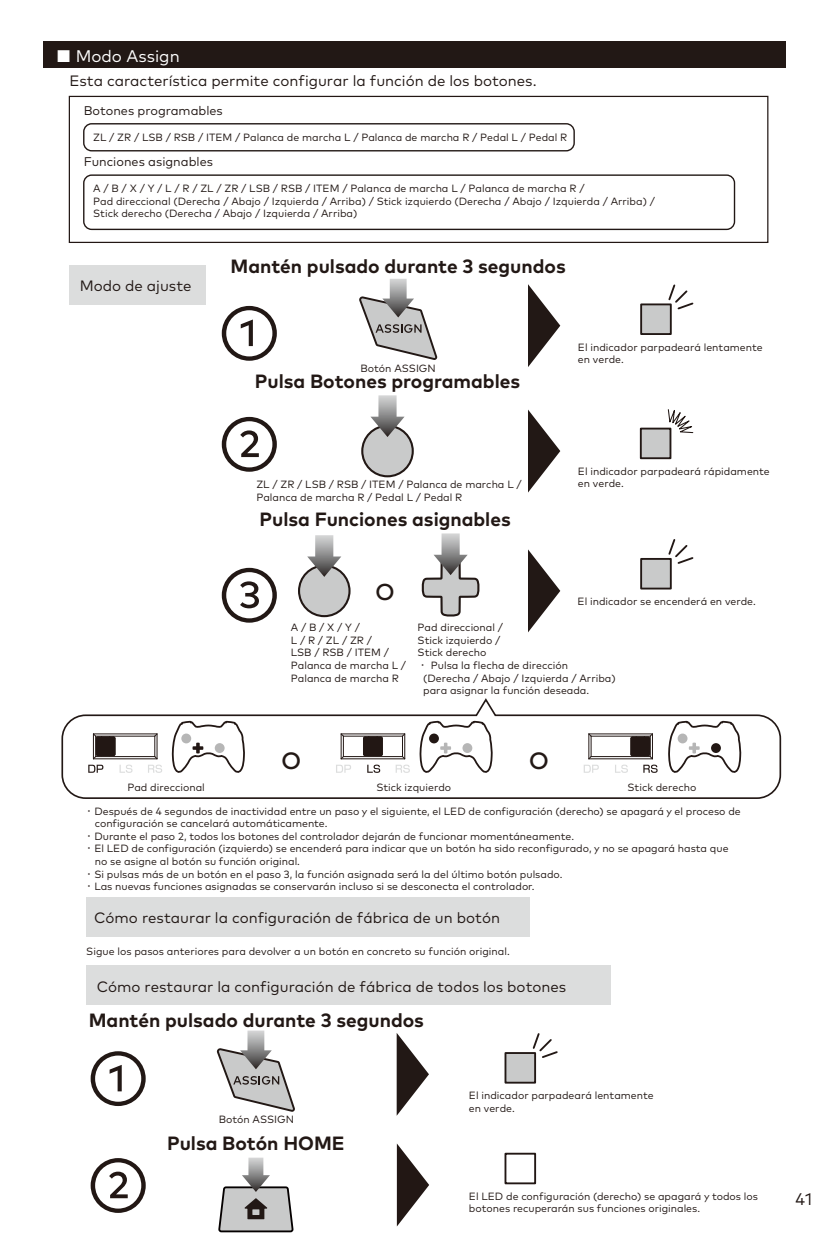
<style>
.page{position:relative;width:834px;height:1251px;background:#fff}
.page>*{position:absolute;margin:0;border:0;box-sizing:border-box;transform-origin:0 0}
.t1{font:62.1px/111px "Mark OT";color:#221815}
.t2{font:62.1px "Mark OT";color:#221714}
.t3{font:34.8px "Mark OT";color:#221815}
.t4{font:33.9px "Mark OT";color:#221815}
.t5{font:700 19.2px "Mark OT";color:#221815}
.t6{font:16.8px "Mark OT";color:#fff}
.t7{font:16.8px "Mark OT";color:#221815}
.t8{font:15px "Mark OT";color:#221815}
.t9{font:12.6px "Mark OT";color:#221815}
.t10{font:10.5px/12.6px "Mark OT";color:#221815}
.s1{font-family:"SST Jp Pro"}
</style>
<div class="page">
<div style="left:44px;top:41px;width:742px;height:27px;background:#221815"></div>
<div style="left:83px;top:123px;width:491px;height:28px;border:1px solid #221815;border-radius:8px"></div>
<div style="left:69px;top:96px;width:699px;height:147px;border:1px solid #221714"></div>
<div style="left:83px;top:174px;width:652px;height:56px;border:1px solid #221815;border-radius:8px"></div>
<div style="left:639px;top:427px;width:32px;height:32px;background:#c9caca;border:2px solid #221815"></div>
<svg style="left:667px;top:409px;width:27px;height:24px"></svg>
<svg style="left:528px;top:409px;width:32px;height:83px"></svg>
<svg style="left:528px;top:549px;width:32px;height:83px"></svg>
<div style="left:640px;top:558px;width:31px;height:31px;background:#c9caca;border:2px solid #221815"></div>
<svg style="left:667px;top:539px;width:27px;height:26px"></svg>
<div style="left:362px;top:426px;width:50px;height:50px;background:#c9caca;border-radius:50%"></div>
<div style="left:361px;top:424px;width:53px;height:53px;border:2px solid #221815;border-radius:50%"></div>
<div style="left:299px;top:565px;width:50px;height:51px;background:#c9caca;border-radius:50%"></div>
<div style="left:298px;top:564px;width:52px;height:53px;border:2px solid #221815;border-radius:50%"></div>
<svg style="left:528px;top:284px;width:32px;height:83px"></svg>
<div style="left:640px;top:303px;width:31px;height:32px;background:#c9caca;border:2px solid #221815"></div>
<svg style="left:666px;top:284px;width:28px;height:27px"></svg>
<svg style="left:370px;top:395px;width:34px;height:42px"></svg>
<svg style="left:307px;top:535px;width:34px;height:41px"></svg>
<svg style="left:421px;top:533px;width:58px;height:83px"></svg>
<div style="left:69px;top:265px;width:137px;height:39px;background:#dcdddd"></div>
<svg style="left:61px;top:698px;width:720px;height:101px"></svg>
<hr style="left:93px;top:733px;width:64px;height:1px;background:#221714">
<hr style="left:93px;top:758px;width:64px;height:1px;background:#221714">
<hr style="left:96px;top:756px;width:59px;height:1px;background:#221714">
<hr style="left:96px;top:735px;width:59px;height:1px;background:#221714">
<svg style="left:88px;top:733px;width:44px;height:39px"></svg>
<svg style="left:148px;top:733px;width:14px;height:39px"></svg>
<svg style="left:172px;top:719px;width:74px;height:56px"></svg>
<div style="left:181px;top:733px;width:10px;height:10px;background:#b6b6b6;border-radius:50%"></div>
<div style="left:215px;top:743px;width:9px;height:9px;background:#b6b6b6;border-radius:50%"></div>
<hr style="left:341px;top:733px;width:63px;height:1px;background:#221714">
<hr style="left:341px;top:758px;width:63px;height:1px;background:#221714">
<hr style="left:343px;top:756px;width:59px;height:1px;background:#221714">
<hr style="left:343px;top:735px;width:59px;height:1px;background:#221714">
<svg style="left:362px;top:735px;width:21px;height:22px"></svg>
<svg style="left:336px;top:733px;width:15px;height:39px"></svg>
<svg style="left:367px;top:764px;width:13px;height:8px"></svg>
<svg style="left:395px;top:733px;width:15px;height:39px"></svg>
<svg style="left:420px;top:719px;width:73px;height:56px"></svg>
<div style="left:429px;top:733px;width:10px;height:10px;background:#221714;border-radius:50%"></div>
<div style="left:462px;top:743px;width:10px;height:9px;background:#b6b6b6;border-radius:50%"></div>
<hr style="left:588px;top:733px;width:64px;height:1px;background:#221714">
<hr style="left:588px;top:758px;width:64px;height:1px;background:#221714">
<hr style="left:591px;top:756px;width:59px;height:1px;background:#221714">
<hr style="left:591px;top:735px;width:59px;height:1px;background:#221714">
<svg style="left:583px;top:733px;width:15px;height:39px"></svg>
<svg style="left:615px;top:733px;width:42px;height:39px"></svg>
<svg style="left:668px;top:719px;width:74px;height:56px"></svg>
<div style="left:677px;top:733px;width:10px;height:10px;background:#b6b6b6;border-radius:50%"></div>
<div style="left:711px;top:743px;width:9px;height:9px;background:#221714;border-radius:50%"></div>
<div style="left:86px;top:896px;width:444px;height:40px;background:#dcdddd"></div>
<svg style="left:397px;top:1143px;width:32px;height:83px"></svg>
<div style="left:504px;top:1152px;width:32px;height:31px;background:#fff;border:2px solid #221714"></div>
<div style="left:86px;top:965px;width:525px;height:39px;background:#dcdddd"></div>
<svg style="left:396px;top:1033px;width:33px;height:82px"></svg>
<div style="left:504px;top:1051px;width:32px;height:32px;background:#c9caca;border:2px solid #221815"></div>
<svg style="left:531px;top:1033px;width:27px;height:26px"></svg>
<svg style="left:216px;top:1030px;width:79px;height:82px"></svg>
<svg style="left:359px;top:279px;width:79px;height:81px"></svg>
<svg style="left:218px;top:1157px;width:76px;height:76px"></svg>
<h3 class="t6" style="left:56px;top:46px;width:125px">■ Modo Assign</h3>
<h3 class="t8" style="left:69px;top:72px;width:468px">Esta característica permite configurar la función de los botones.</h3>
<p class="t9" style="left:84px;top:103px;width:140px">Botones programables</p>
<p class="t10" style="left:93px;top:130px;width:475px">ZL / ZR / LSB / RSB / ITEM / Palanca de marcha L / Palanca de marcha R / Pedal L / Pedal R</p>
<p class="t9" style="left:84px;top:154px;width:131px">Funciones asignables</p>
<p class="t10" style="left:93px;top:182px;width:563px">A / B / X / Y / L / R / ZL / ZR / LSB / RSB / ITEM / Palanca de marcha L / Palanca de marcha R /<br>Pad direccional (Derecha / Abajo / Izquierda / Arriba) / Stick izquierdo (Derecha / Abajo / Izquierda / Arriba) /<br>Stick derecho (Derecha / Abajo / Izquierda / Arriba)</p>
<h3 class="t8" style="left:80px;top:277px;width:113px">Modo de ajuste</h3>
<h3 class="t5" style="left:230px;top:254px;width:336px">Mantén pulsado durante 3 segundos</h3>
<h1 class="t1" style="left:217px;top:277px;width:65px">①<br>②</h1>
<p class="t10" style="left:360px;top:362px;width:77px">Botón ASSIGN</p>
<h3 class="t5" style="left:255px;top:369px;width:267px">Pulsa Botones programables</h3>
<p class="t10" style="left:256px;top:478px;width:267px">ZL / ZR / LSB / RSB / ITEM / Palanca de marcha L /<br>Palanca de marcha R / Pedal L / Pedal R</p>
<h3 class="t5" style="left:259px;top:506px;width:253px">Pulsa Funciones asignables</h3>
<p class="t10" style="left:578px;top:340px;width:186px">El indicador parpadeará lentamente en verde.</p>
<p class="t10" style="left:578px;top:464px;width:193px">El indicador parpadeará rápidamente en verde.</p>
<h1 class="t1" style="left:217px;top:538px;width:65px">③</h1>
<h3 class="t4" style="left:375px;top:566px;width:22px">o</h3>
<p class="t10" style="left:291px;top:621px;width:117px">A / B / X / Y /<br>L / R / ZL / ZR /<br>LSB / RSB / ITEM /<br>Palanca de marcha L /<br>Palanca de marcha R</p>
<p class="t10" style="left:577px;top:594px;width:180px">El indicador se encenderá en verde.</p>
<p class="t10" style="left:417px;top:620px;width:87px">Pad direccional /</p>
<p class="t10" style="left:417px;top:633px;width:84px">Stick izquierdo /</p>
<p class="t10" style="left:417px;top:646px;width:70px">Stick derecho</p>
<p class="t10" style="left:417px;top:658px;width:152px"><span class="s1">・</span> Pulsa la flecha de dirección</p>
<p class="t10" style="left:423px;top:671px;width:194px">(Derecha / Abajo / Izquierda / Arriba)</p>
<p class="t10" style="left:423px;top:684px;width:167px">para asignar la función deseada.</p>
<h2 class="t3" style="left:281px;top:734px;width:22px">o</h2>
<h2 class="t3" style="left:528px;top:734px;width:22px">o</h2>
<p class="t10" style="left:127px;top:780px;width:79px">Pad direccional</p>
<p class="t10" style="left:376px;top:780px;width:76px">Stick izquierdo</p>
<p class="t10" style="left:627px;top:780px;width:70px">Stick derecho</p>
<p class="t10" style="left:84px;top:804px;width:658px"><span class="s1">・</span> Después de 4 segundos de inactividad entre un paso y el siguiente, el LED de configuración (derecho) se apagará y el proceso de</p>
<p class="t10" style="left:95px;top:816px;width:234px">configuración se cancelará automáticamente.</p>
<p class="t10" style="left:84px;top:829px;width:492px"><span class="s1">・</span> Durante el paso 2, todos los botones del controlador dejarán de funcionar momentáneamente.</p>
<p class="t10" style="left:84px;top:842px;width:646px"><span class="s1">・</span> El LED de configuración (izquierdo) se encenderá para indicar que un botón ha sido reconfigurado, y no se apagará hasta que</p>
<p class="t10" style="left:95px;top:854px;width:207px">no se asigne al botón su función original.</p>
<p class="t10" style="left:84px;top:867px;width:480px"><span class="s1">・</span> Si pulsas más de un botón en el paso 3, la función asignada será la del último botón pulsado.</p>
<p class="t10" style="left:84px;top:879px;width:452px"><span class="s1">・</span> Las nuevas funciones asignadas se conservarán incluso si se desconecta el controlador.</p>
<h3 class="t8" style="left:94px;top:908px;width:407px">Cómo restaurar la configuración de fábrica de un botón</h3>
<p class="t10" style="left:86px;top:944px;width:425px">Sigue los pasos anteriores para devolver a un botón en concreto su función original.</p>
<h3 class="t8" style="left:97px;top:977px;width:471px">Cómo restaurar la configuración de fábrica de todos los botones</h3>
<h3 class="t5" style="left:89px;top:1007px;width:336px">Mantén pulsado durante 3 segundos</h3>
<h1 class="t1" style="left:86px;top:1021px;width:65px">①</h1>
<h1 class="t2" style="left:86px;top:1146px;width:65px">②</h1>
<p class="t10" style="left:219px;top:1112px;width:77px">Botón ASSIGN</p>
<h3 class="t5" style="left:167px;top:1130px;width:179px">Pulsa Botón HOME</h3>
<p class="t10" style="left:469px;top:1088px;width:186px">El indicador parpadeará lentamente en verde.</p>
<p class="t10" style="left:469px;top:1189px;width:290px">El LED de configuración (derecho) se apagará y todos los botones recuperarán sus funciones originales.</p>
<h3 class="t7" style="left:795px;top:1188px;width:18px">41</h3>
</div>
